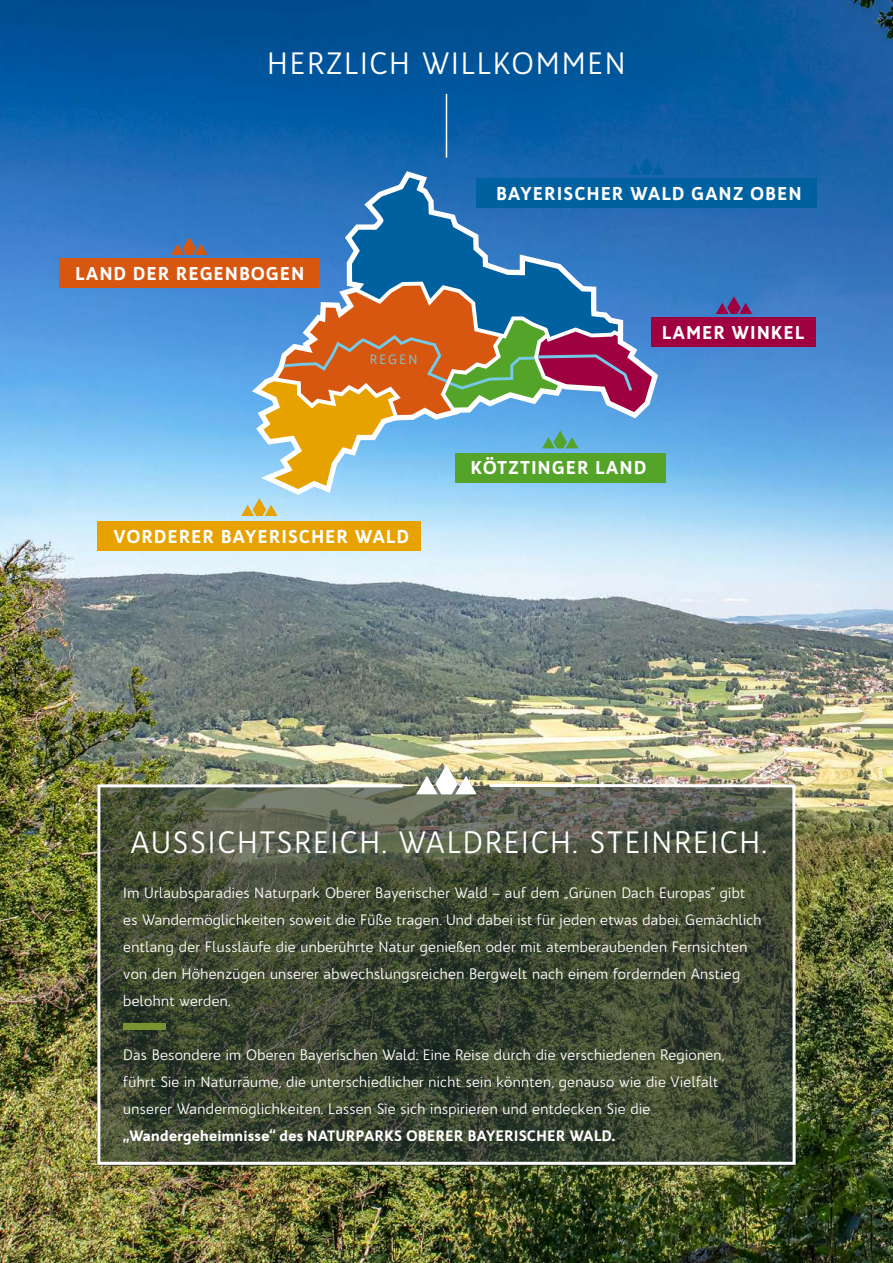
<style>
.page{position:relative;width:893px;height:1263px;background:#fff}
.page>*{position:absolute;margin:0;border:0;box-sizing:border-box;transform-origin:0 0}
.t1{font:30px "Bw Quinta Pro";letter-spacing:.06em;color:#fff}
.t2{font:900 18px "Bw Quinta Pro";letter-spacing:.085em;color:#fff}
.t3{font:14.7px/27px "Bw Quinta Pro";letter-spacing:.02em;color:#fff}
.t4{font:900 14.7px "Bw Quinta Pro";letter-spacing:.025em;color:#fff}
.t5{font:13.05px "Bw Quinta Pro";letter-spacing:.18em;color:#74cae7}
</style>
<div class="page">
<img style="left:0;top:0;width:893px;height:1263px">
<svg style="left:96px;top:782px;width:701px;height:384px;background:#48503b"></svg>
<svg style="left:416px;top:765px;width:61px;height:29px"></svg>
<hr style="left:446px;top:94px;width:1px;height:64px;background:#fff">
<div style="left:123px;top:1023px;width:43px;height:6px;background:#78932f"></div>
<div style="left:98px;top:521px;width:323px;height:30px;background:#e8a200"></div>
<div style="left:60px;top:258px;width:259px;height:30px;background:#d75710"></div>
<div style="left:476px;top:178px;width:340px;height:30px;background:#0061a1"></div>
<div style="left:651px;top:317px;width:165px;height:30px;background:#9f003f"></div>
<svg style="left:171px;top:237px;width:36px;height:18px"></svg>
<svg style="left:716px;top:296px;width:36px;height:18px"></svg>
<svg style="left:241px;top:157px;width:424px;height:359px;background:#6d8b9d"></svg>
<h1 class="t1" style="left:267px;top:44px;width:360px">HERZLICH WILLKOMMEN</h1>
<p class="t2" style="left:75px;top:262px;width:230px">LAND DER REGENBOGEN</p>
<p class="t5" style="left:370px;top:351px;width:49px">REGEN</p>
<p class="t2" style="left:114px;top:525px;width:297px">VORDERER BAYERISCHER WALD</p>
<p class="t2" style="left:496px;top:181px;width:306px">BAYERISCHER WALD GANZ OBEN</p>
<p class="t2" style="left:662px;top:320px;width:144px">LAMER WINKEL</p>
<p class="t2" style="left:471px;top:456px;width:177px">KÖTZTINGER LAND</p>
<h1 class="t1" style="left:131px;top:823px;width:637px">AUSSICHTSREICH. WALDREICH. STEINREICH.</h1>
<p class="t3" style="left:123px;top:879px;width:640px">Im Urlaubsparadies Naturpark Oberer Bayerischer Wald – auf dem „Grünen Dach Europas“ gibt es Wandermöglichkeiten soweit die Füße tragen. Und dabei ist für jeden etwas dabei. Gemächlich entlang der Flussläufe die unberührte Natur genießen oder mit atemberaubenden Fernsichten von den Höhenzügen unserer abwechslungsreichen Bergwelt nach einem fordernden Anstieg belohnt werden.</p>
<p class="t3" style="left:123px;top:1041px;width:603px">Das Besondere im Oberen Bayerischen Wald: Eine Reise durch die verschiedenen Regionen, führt Sie in Naturräume, die unterschiedlicher nicht sein könnten, genauso wie die Vielfalt unserer Wandermöglichkeiten. Lassen Sie sich inspirieren und entdecken Sie die</p>
<p class="t4" style="left:123px;top:1126px;width:493px">„Wandergeheimnisse“ des NATURPARKS OBERER BAYERISCHER WALD.</p>
</div>
